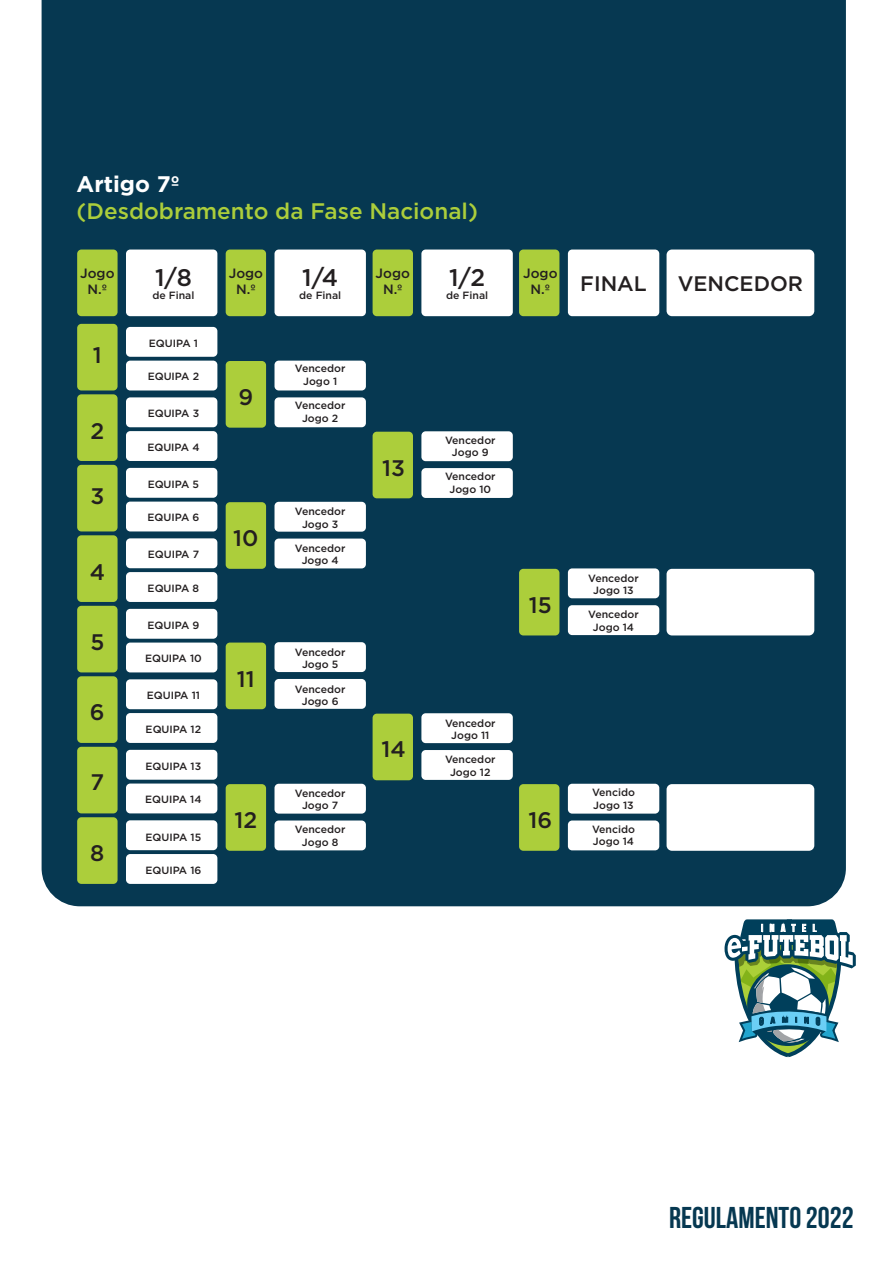
<style>
.page{position:relative;width:893px;height:1263px;background:#fff}
.page>*{position:absolute;margin:0;border:0;box-sizing:border-box;transform-origin:0 0}
.t1{font:700 30.15px "Bebas Neue";color:#063851}
.t2{font:500 24px "Gotham";color:#231f20}
.t3{font:500 22.5px "Gotham";color:#acce3b}
.t4{font:500 22.5px "Gotham";color:#231f20}
.t5{font:700 22.5px "Gotham";color:#fff}
.t6{font:500 21px "Gotham";color:#231f20}
.t7{font:500 13.5px/16.2px "Gotham";color:#231f20;text-align:center}
.t8{font:700 10.95px "Bebas Neue";letter-spacing:.6em;color:#fff}
.t9{font:500 10.5px/12.6px "Gotham";color:#231f20;text-align:center}
</style>
<div class="page">
<div style="left:42px;top:0;width:804px;height:906px;background:#063851"></div>
<div style="left:77px;top:250px;width:41px;height:66px;background:#acce3b;border-radius:4px"></div>
<div style="left:77px;top:324px;width:41px;height:66px;background:#acce3b;border-radius:4px"></div>
<div style="left:126px;top:250px;width:91px;height:66px;background:#fff;border-radius:4px"></div>
<div style="left:226px;top:250px;width:40px;height:66px;background:#acce3b;border-radius:4px"></div>
<div style="left:226px;top:361px;width:40px;height:67px;background:#acce3b;border-radius:4px"></div>
<div style="left:274px;top:250px;width:92px;height:66px;background:#fff;border-radius:4px"></div>
<div style="left:373px;top:250px;width:40px;height:66px;background:#acce3b;border-radius:4px"></div>
<div style="left:421px;top:250px;width:92px;height:66px;background:#fff;border-radius:4px"></div>
<div style="left:519px;top:250px;width:40px;height:66px;background:#acce3b;border-radius:4px"></div>
<div style="left:568px;top:250px;width:91px;height:66px;background:#fff;border-radius:4px"></div>
<div style="left:667px;top:250px;width:147px;height:66px;background:#fff;border-radius:5px"></div>
<div style="left:667px;top:569px;width:147px;height:66px;background:#fff;border-radius:5px"></div>
<div style="left:667px;top:784px;width:147px;height:67px;background:#fff;border-radius:5px"></div>
<div style="left:126px;top:327px;width:91px;height:30px;background:#fff;border-radius:4px"></div>
<div style="left:126px;top:361px;width:91px;height:29px;background:#fff;border-radius:4px"></div>
<div style="left:77px;top:394px;width:41px;height:67px;background:#acce3b;border-radius:4px"></div>
<div style="left:126px;top:397px;width:91px;height:30px;background:#fff;border-radius:4px"></div>
<div style="left:274px;top:361px;width:92px;height:29px;background:#fff;border-radius:4px"></div>
<div style="left:274px;top:397px;width:92px;height:30px;background:#fff;border-radius:4px"></div>
<div style="left:373px;top:432px;width:40px;height:66px;background:#acce3b;border-radius:4px"></div>
<div style="left:421px;top:431px;width:92px;height:30px;background:#fff;border-radius:4px"></div>
<div style="left:421px;top:468px;width:92px;height:30px;background:#fff;border-radius:4px"></div>
<div style="left:373px;top:714px;width:40px;height:66px;background:#acce3b;border-radius:4px"></div>
<div style="left:421px;top:713px;width:92px;height:30px;background:#fff;border-radius:4px"></div>
<div style="left:421px;top:750px;width:92px;height:30px;background:#fff;border-radius:4px"></div>
<div style="left:226px;top:502px;width:40px;height:67px;background:#acce3b;border-radius:4px"></div>
<div style="left:274px;top:502px;width:92px;height:30px;background:#fff;border-radius:4px"></div>
<div style="left:274px;top:539px;width:92px;height:29px;background:#fff;border-radius:4px"></div>
<div style="left:226px;top:642px;width:40px;height:67px;background:#acce3b;border-radius:4px"></div>
<div style="left:274px;top:642px;width:92px;height:30px;background:#fff;border-radius:4px"></div>
<div style="left:274px;top:679px;width:92px;height:30px;background:#fff;border-radius:4px"></div>
<div style="left:226px;top:784px;width:40px;height:67px;background:#acce3b;border-radius:4px"></div>
<div style="left:274px;top:784px;width:92px;height:30px;background:#fff;border-radius:4px"></div>
<div style="left:274px;top:820px;width:92px;height:30px;background:#fff;border-radius:4px"></div>
<div style="left:519px;top:784px;width:40px;height:67px;background:#acce3b;border-radius:4px"></div>
<div style="left:568px;top:784px;width:91px;height:30px;background:#fff;border-radius:4px"></div>
<div style="left:568px;top:820px;width:91px;height:30px;background:#fff;border-radius:4px"></div>
<div style="left:519px;top:569px;width:40px;height:66px;background:#acce3b;border-radius:4px"></div>
<div style="left:568px;top:568px;width:91px;height:30px;background:#fff;border-radius:4px"></div>
<div style="left:568px;top:605px;width:91px;height:30px;background:#fff;border-radius:4px"></div>
<div style="left:126px;top:431px;width:91px;height:30px;background:#fff;border-radius:4px"></div>
<div style="left:77px;top:465px;width:41px;height:66px;background:#acce3b;border-radius:4px"></div>
<div style="left:126px;top:468px;width:91px;height:30px;background:#fff;border-radius:4px"></div>
<div style="left:126px;top:502px;width:91px;height:29px;background:#fff;border-radius:4px"></div>
<div style="left:77px;top:535px;width:41px;height:67px;background:#acce3b;border-radius:4px"></div>
<div style="left:126px;top:538px;width:91px;height:30px;background:#fff;border-radius:4px"></div>
<div style="left:126px;top:572px;width:91px;height:30px;background:#fff;border-radius:4px"></div>
<div style="left:77px;top:606px;width:41px;height:66px;background:#acce3b;border-radius:4px"></div>
<div style="left:126px;top:609px;width:91px;height:30px;background:#fff;border-radius:4px"></div>
<div style="left:126px;top:642px;width:91px;height:30px;background:#fff;border-radius:4px"></div>
<div style="left:77px;top:676px;width:41px;height:67px;background:#acce3b;border-radius:4px"></div>
<div style="left:126px;top:679px;width:91px;height:30px;background:#fff;border-radius:4px"></div>
<div style="left:126px;top:713px;width:91px;height:30px;background:#fff;border-radius:4px"></div>
<div style="left:77px;top:747px;width:41px;height:66px;background:#acce3b;border-radius:4px"></div>
<div style="left:126px;top:750px;width:91px;height:30px;background:#fff;border-radius:4px"></div>
<div style="left:126px;top:783px;width:91px;height:30px;background:#fff;border-radius:4px"></div>
<div style="left:77px;top:817px;width:41px;height:67px;background:#acce3b;border-radius:4px"></div>
<div style="left:126px;top:820px;width:91px;height:30px;background:#fff;border-radius:4px"></div>
<div style="left:126px;top:854px;width:91px;height:30px;background:#fff;border-radius:4px"></div>
<svg style="left:724px;top:919px;width:132px;height:138px"></svg>
<h3 class="t5" style="left:77px;top:169px;width:104px">Artigo 7º</h3>
<h3 class="t3" style="left:77px;top:196px;width:403px">(Desdobramento da Fase Nacional)</h3>
<p class="t7" style="left:80px;top:265px;width:36px">Jogo<br>N.º</p>
<h3 class="t4" style="left:93px;top:340px;width:10px">1</h3>
<h3 class="t4" style="left:90px;top:416px;width:15px">2</h3>
<h3 class="t4" style="left:90px;top:481px;width:15px">3</h3>
<h3 class="t4" style="left:90px;top:557px;width:17px">4</h3>
<h3 class="t4" style="left:90px;top:627px;width:16px">5</h3>
<h3 class="t4" style="left:90px;top:697px;width:16px">6</h3>
<h3 class="t4" style="left:90px;top:767px;width:15px">7</h3>
<h3 class="t4" style="left:90px;top:838px;width:16px">8</h3>
<h2 class="t2" style="left:155px;top:262px;width:38px">1/8</h2>
<p class="t9" style="left:152px;top:289px;width:44px">de Final</p>
<p class="t9" style="left:149px;top:336px;width:51px">EQUIPA 1</p>
<p class="t9" style="left:148px;top:370px;width:53px">EQUIPA 2</p>
<p class="t9" style="left:148px;top:407px;width:53px">EQUIPA 3</p>
<p class="t9" style="left:147px;top:441px;width:54px">EQUIPA 4</p>
<p class="t9" style="left:148px;top:477px;width:53px">EQUIPA 5</p>
<p class="t9" style="left:147px;top:511px;width:53px">EQUIPA 6</p>
<p class="t9" style="left:148px;top:548px;width:53px">EQUIPA 7</p>
<p class="t9" style="left:148px;top:582px;width:53px">EQUIPA 8</p>
<p class="t9" style="left:148px;top:618px;width:53px">EQUIPA 9</p>
<p class="t9" style="left:145px;top:652px;width:58px">EQUIPA 10</p>
<p class="t9" style="left:147px;top:689px;width:55px">EQUIPA 11</p>
<p class="t9" style="left:146px;top:722px;width:57px">EQUIPA 12</p>
<p class="t9" style="left:146px;top:759px;width:57px">EQUIPA 13</p>
<p class="t9" style="left:145px;top:793px;width:58px">EQUIPA 14</p>
<p class="t9" style="left:146px;top:830px;width:57px">EQUIPA 15</p>
<p class="t9" style="left:145px;top:863px;width:58px">EQUIPA 16</p>
<p class="t7" style="left:229px;top:265px;width:36px">Jogo<br>N.º</p>
<h3 class="t4" style="left:238px;top:382px;width:16px">9</h3>
<h3 class="t4" style="left:233px;top:523px;width:27px">10</h3>
<h3 class="t4" style="left:237px;top:664px;width:19px">11</h3>
<h3 class="t4" style="left:234px;top:805px;width:24px">12</h3>
<h2 class="t2" style="left:302px;top:262px;width:38px">1/4</h2>
<p class="t9" style="left:299px;top:289px;width:44px">de Final</p>
<p class="t9" style="left:295px;top:362px;width:52px">Vencedor<br>Jogo 1</p>
<p class="t9" style="left:295px;top:399px;width:52px">Vencedor<br>Jogo 2</p>
<p class="t9" style="left:295px;top:505px;width:52px">Vencedor<br>Jogo 3</p>
<p class="t9" style="left:295px;top:541px;width:52px">Vencedor<br>Jogo 4</p>
<p class="t9" style="left:295px;top:645px;width:52px">Vencedor<br>Jogo 5</p>
<p class="t9" style="left:295px;top:682px;width:52px">Vencedor<br>Jogo 6</p>
<p class="t9" style="left:295px;top:786px;width:52px">Vencedor<br>Jogo 7</p>
<p class="t9" style="left:295px;top:823px;width:52px">Vencedor<br>Jogo 8</p>
<h2 class="t2" style="left:449px;top:262px;width:38px">1/2</h2>
<p class="t9" style="left:446px;top:289px;width:44px">de Final</p>
<p class="t7" style="left:376px;top:265px;width:36px">Jogo<br>N.º</p>
<p class="t7" style="left:523px;top:265px;width:36px">Jogo<br>N.º</p>
<h3 class="t4" style="left:382px;top:453px;width:24px">13</h3>
<p class="t9" style="left:445px;top:434px;width:52px">Vencedor<br>Jogo 9</p>
<p class="t9" style="left:445px;top:470px;width:52px">Vencedor<br>Jogo 10</p>
<h3 class="t4" style="left:529px;top:590px;width:24px">15</h3>
<h3 class="t4" style="left:381px;top:735px;width:26px">14</h3>
<p class="t9" style="left:445px;top:716px;width:52px">Vencedor<br>Jogo 11</p>
<p class="t9" style="left:445px;top:753px;width:52px">Vencedor<br>Jogo 12</p>
<h3 class="t4" style="left:528px;top:805px;width:25px">16</h3>
<h3 class="t6" style="left:580px;top:270px;width:68px">FINAL</h3>
<h3 class="t6" style="left:678px;top:270px;width:127px">VENCEDOR</h3>
<p class="t9" style="left:588px;top:572px;width:52px">Vencedor<br>Jogo 13</p>
<p class="t9" style="left:588px;top:608px;width:52px">Vencedor<br>Jogo 14</p>
<p class="t9" style="left:592px;top:786px;width:44px;text-align:left">Vencido<br>Jogo 13</p>
<p class="t9" style="left:592px;top:822px;width:44px;text-align:left">Vencido<br>Jogo 14</p>
<p class="t8" style="left:761px;top:922px;width:57px">INATEL</p>
<h1 class="t1" style="left:669px;top:1200px;width:186px">REGULAMENTO 2022</h1>
</div>
